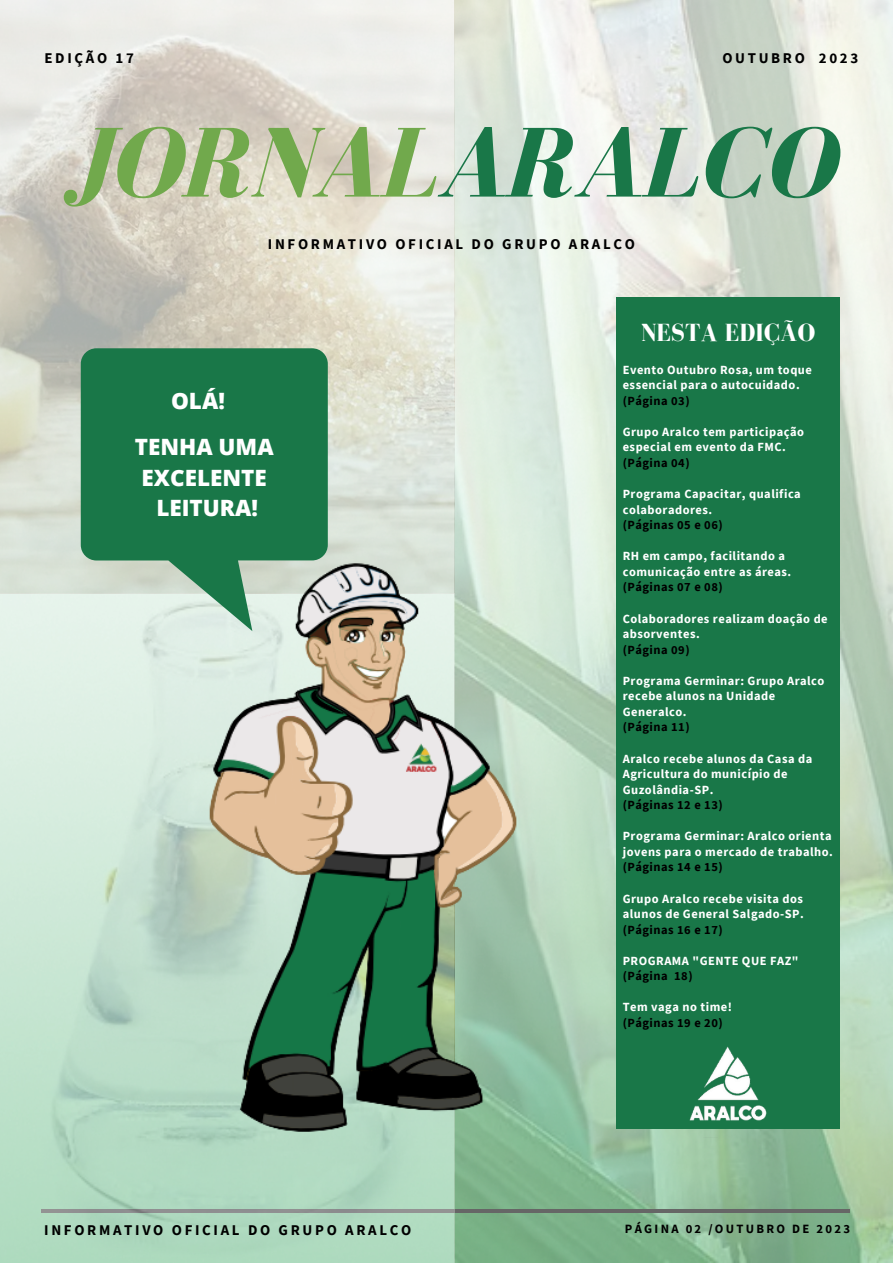
<style>
.page{position:relative;width:893px;height:1264px;background:#fff}
.page>*{position:absolute;margin:0;border:0;box-sizing:border-box;transform-origin:0 0}
.t1{font:italic 700 102.15px "Bodoni FLF";color:#71a94c}
.t2{font:700 25.5px "Bodoni FLF";color:#fff}
.t3{font:800 22.5px/30.3px "Open Sans";color:#fff}
.t4{font:700 14.85px "Source Sans Pro";letter-spacing:.18em;color:#000}
.t5{font:700 12.6px "Source Sans Pro";letter-spacing:.18em;color:#000}
.t6{font:700 12.45px/15.6px "Source Sans Pro";letter-spacing:.04em;color:#fff}
.t7{font:700 12.45px "Source Sans Pro";letter-spacing:.04em;color:#000}
.s1{color:#197748}
.s2{color:#000}
</style>
<div class="page">
<img style="left:0;top:0;width:892px;height:1262px">
<svg style="left:41px;top:1208px;width:809px;height:4px;background:#828d86"></svg>
<div style="left:616px;top:297px;width:223px;height:831px;background:#197748"></div>
<img style="left:665px;top:1046px;width:125px;height:91px">
<img style="left:171px;top:556px;width:394px;height:592px">
<svg style="left:81px;top:348px;width:247px;height:283px;background:#418d66"></svg>
<p class="t4" style="left:44px;top:48px;width:91px">EDIÇÃO 17</p>
<p class="t4" style="left:722px;top:48px;width:137px">OUTUBRO 2023</p>
<p class="t1" style="left:66px;top:108px;width:772px">JORNAL<span class="s1">ARALCO</span></p>
<p class="t4" style="left:268px;top:235px;width:368px">INFORMATIVO OFICIAL DO GRUPO ARALCO</p>
<p class="t3" style="left:171px;top:384px;width:55px">OLÁ!</p>
<p class="t3" style="left:135px;top:431px;width:140px">TENHA UMA<br>EXCELENTE</p>
<p class="t3" style="left:156px;top:492px;width:103px">LEITURA!</p>
<p class="t2" style="left:641px;top:319px;width:176px">NESTA EDIÇÃO</p>
<p class="t6" style="left:622px;top:361px;width:191px">Evento Outubro Rosa, um toque essencial para o autocuidado.</p>
<p class="t7" style="left:622px;top:392px;width:68px">(Página 03)</p>
<p class="t6" style="left:622px;top:423px;width:183px">Grupo Aralco tem participação especial em evento da FMC.</p>
<p class="t7" style="left:622px;top:455px;width:68px">(Página 04)</p>
<p class="t6" style="left:622px;top:486px;width:180px">Programa Capacitar, qualifica colaboradores.</p>
<p class="t7" style="left:622px;top:517px;width:101px">(Páginas 05 e 06)</p>
<p class="t6" style="left:622px;top:548px;width:170px">RH em campo, facilitando a comunicação entre as áreas.</p>
<p class="t7" style="left:622px;top:579px;width:101px">(Páginas 07 e 08)</p>
<p class="t6" style="left:622px;top:610px;width:206px">Colaboradores realizam doação de absorventes.</p>
<p class="t7" style="left:622px;top:641px;width:68px">(Página 09)</p>
<p class="t6" style="left:622px;top:672px;width:203px">Programa Germinar: Grupo Aralco recebe alunos na Unidade<br>Generalco.</p>
<p class="t7" style="left:622px;top:719px;width:68px">(Página 11)</p>
<p class="t6" style="left:622px;top:750px;width:191px">Aralco recebe alunos da Casa da<br>Agricultura do município de<br>Guzolândia-SP.</p>
<p class="t7" style="left:622px;top:797px;width:101px">(Páginas 12 e 13)</p>
<p class="t6" style="left:622px;top:828px;width:212px">Programa Germinar: Aralco orienta jovens para o mercado de trabalho.</p>
<p class="t7" style="left:622px;top:859px;width:101px">(Páginas 14 e 15)</p>
<p class="t6" style="left:622px;top:890px;width:183px;text-align:justify">Grupo Aralco recebe visita dos alunos de General Salgado-SP. <span class="s2">(Páginas 16 e 17)</span></p>
<p class="t6" style="left:622px;top:952px;width:177px">PROGRAMA "GENTE QUE FAZ"</p>
<p class="t7" style="left:622px;top:968px;width:71px">(Página 18)</p>
<p class="t6" style="left:622px;top:999px;width:111px">Tem vaga no time!</p>
<p class="t7" style="left:622px;top:1014px;width:101px">(Páginas 19 e 20)</p>
<p class="t4" style="left:44px;top:1220px;width:368px">INFORMATIVO OFICIAL DO GRUPO ARALCO</p>
<p class="t5" style="left:625px;top:1220px;width:226px">PÁGINA 02 /OUTUBRO DE 2023</p>
</div>
